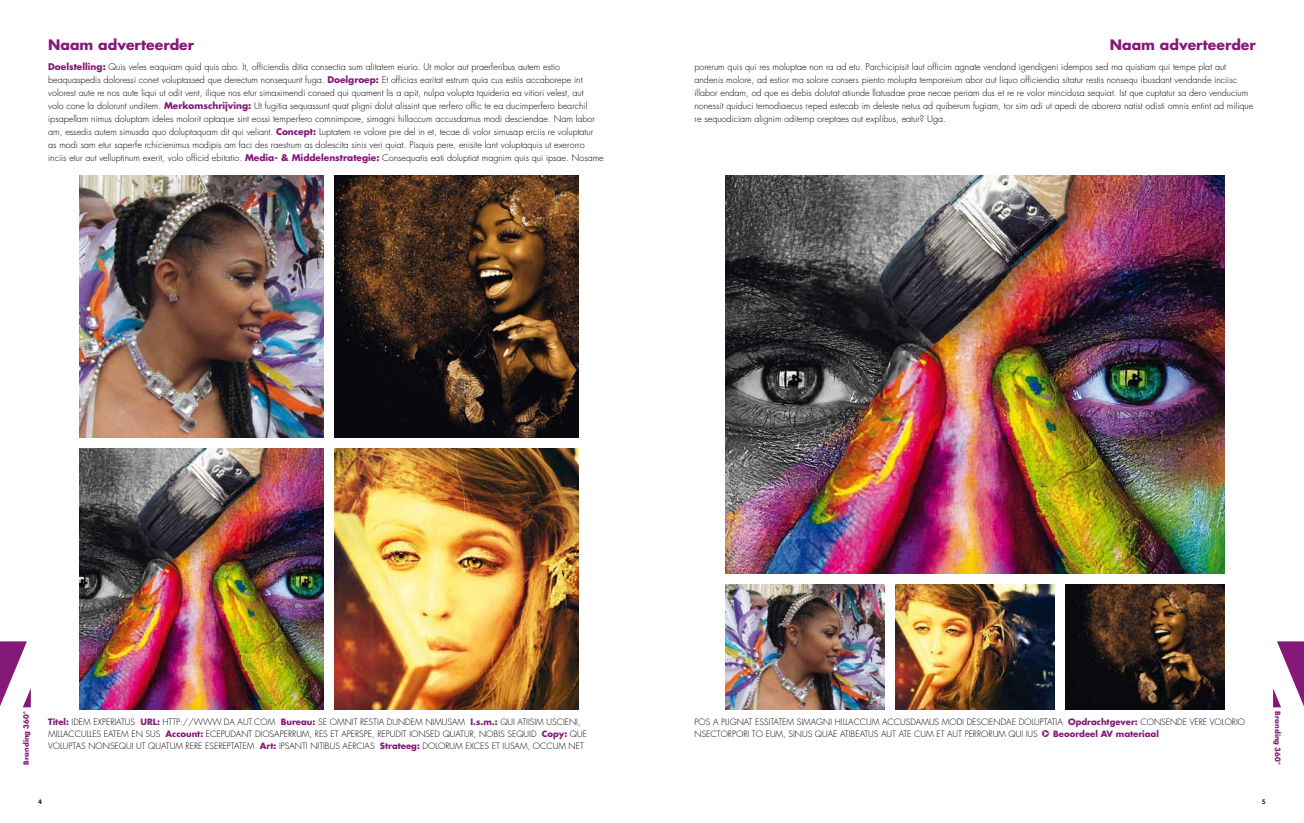
<style>
.page{position:relative;width:1304px;height:823px;background:#fff}
.page>*{position:absolute;margin:0;border:0;box-sizing:border-box;transform-origin:0 0}
.t1{font:700 14px "Futura Std";color:#841979}
.t2{font:300 9px/13px "Futura Std";color:#000}
.t3{font:300 8.5px/12px "Futura Std";color:#000}
.t4{font:700 8.5px "Futura Std";color:#841979}
.t5{font:700 7px "Futura Std";color:#841979}
.t6{font:600 7px "Actium";color:#000}
.s1{font-weight:700;color:#841979}
</style>
<div class="page">
<img style="left:1066px;top:584px;width:159px;height:125px">
<img style="left:896px;top:584px;width:158px;height:125px">
<img style="left:726px;top:584px;width:158px;height:125px">
<img style="left:726px;top:176px;width:499px;height:397px">
<img style="left:334px;top:448px;width:244px;height:261px">
<img style="left:79px;top:448px;width:244px;height:261px">
<img style="left:334px;top:176px;width:244px;height:261px">
<img style="left:79px;top:176px;width:244px;height:261px">
<svg style="left:0;top:641px;width:31px;height:66px"></svg>
<svg style="left:1273px;top:641px;width:31px;height:66px"></svg>
<h1 class="t1" style="left:48px;top:35px;width:147px">Naam adverteerder</h1>
<p class="t2" style="left:48px;top:60px;width:557px"><span class="s1">Doelstelling:</span> Quis veles eaquiam quid quis abo. It, officiendis ditia consectia sum alitatem eiurio. Ut molor aut praerferibus autem estio beaquaspedis doloressi conet voluptassed que derectum nonsequunt fuga. <span class="s1">Doelgroep:</span> Et officias earitat estrum quia cus estiis accaborepe int volorest aute re nos aute liqui ut odit vent, ilique nos etur simaximendi consed qui quament lis a apit, nulpa volupta tquideria ea vitiori velest, aut<br>volo cone la dolorunt unditem. <span class="s1">Merkomschrijving:</span> Ut fugitia sequassunt quat pligni dolut alissint que rerfero offic te ea ducimperfero bearchil ipsapellam nimus doluptam ideles molorit optaque sint eossi temperfero comnimpore, simagni hillaccum accusdamus modi desciendae. Nam labor am, essedis autem simusda quo doluptaquam dit qui veliant. <span class="s1">Concept:</span> Luptatem re volore pre del in et, tecae di volor simusap erciis re voluptatur as modi sam etur saperfe rchicienimus modipis am faci des raestrum as dolescita sinis veri quiat. Pisquis pere, enisite lant voluptaquis ut exerorro inciis etur aut velluptinum exerit, volo officid ebitatio. <span class="s1">Media- &amp; Middelenstrategie:</span> Consequatis eati doluptiat magnim quis qui ipsae. Nosame</p>
<h1 class="t1" style="left:1110px;top:35px;width:147px">Naam adverteerder</h1>
<p class="t2" style="left:694px;top:60px;width:560px">porerum quis qui res moluptae non ra ad etu. Parchicipisit laut officim agnate vendand igendigeni idempos sed ma quistiam qui tempe plat aut andenis molore, ad estior ma solore consers piento molupta temporeium abor aut liquo officiendia sitatur restis nonsequ ibusdant vendande inciisc illabor endam, od que es debis dolutat atiunde llatusdae prae necae periam dus et re re volor mincidusa sequiat. Ist que cuptatur sa dero venducium nonessit quiduci temodiaecus reped estecab im deleste netus ad quiberum fugiam, tor sim adi ut apedi de aborera natist odisti omnis entint ad milique re sequodiciam alignim oditemp oreptaes aut explibus, eatur? Uga.</p>
<p class="t5" style="left:22px;top:764px;width:55px;rotate:-90deg">Branding 360°</p>
<p class="t5" style="left:1283px;top:711px;width:55px;rotate:90deg">Branding 360°</p>
<p class="t3" style="left:48px;top:715px;width:540px"><span class="s1">Titel:</span> I dem experiatus <span class="s1">URL:</span> http://www.Da aut.com <span class="s1">Bureau:</span> se omnit restia dundem nimusam <span class="s1">I.s.m.:</span> qui atiisim uscieni, millacculles eatem en sus <span class="s1">Account:</span> Ecepudant diosaperrum, res et aperspe, repudit ionsed quatur, nobis sequid <span class="s1">Copy:</span> que voluptas nonsequi ut quatum rere esereptatem <span class="s1">Art:</span> ipsanti nitibus aercias <span class="s1">Strateeg:</span> dolorum exces et iusam, occum net</p>
<p class="t3" style="left:694px;top:715px;width:552px">pos a plignat essitatem simagni hillaccum accusdamus modi desciendae doluptatia <span class="s1">Opdrachtgever:</span> consende vere volorio nsectorpori to eum, sinus quae atibeatus aut ate cum et aut perrorum qui ius</p>
<p class="t4" style="left:1053px;top:727px;width:107px">Beoordeel AV materiaal</p>
<p class="t6" style="left:38px;top:794px;width:5px">4</p>
<p class="t6" style="left:1262px;top:794px;width:5px">5</p>
</div>
